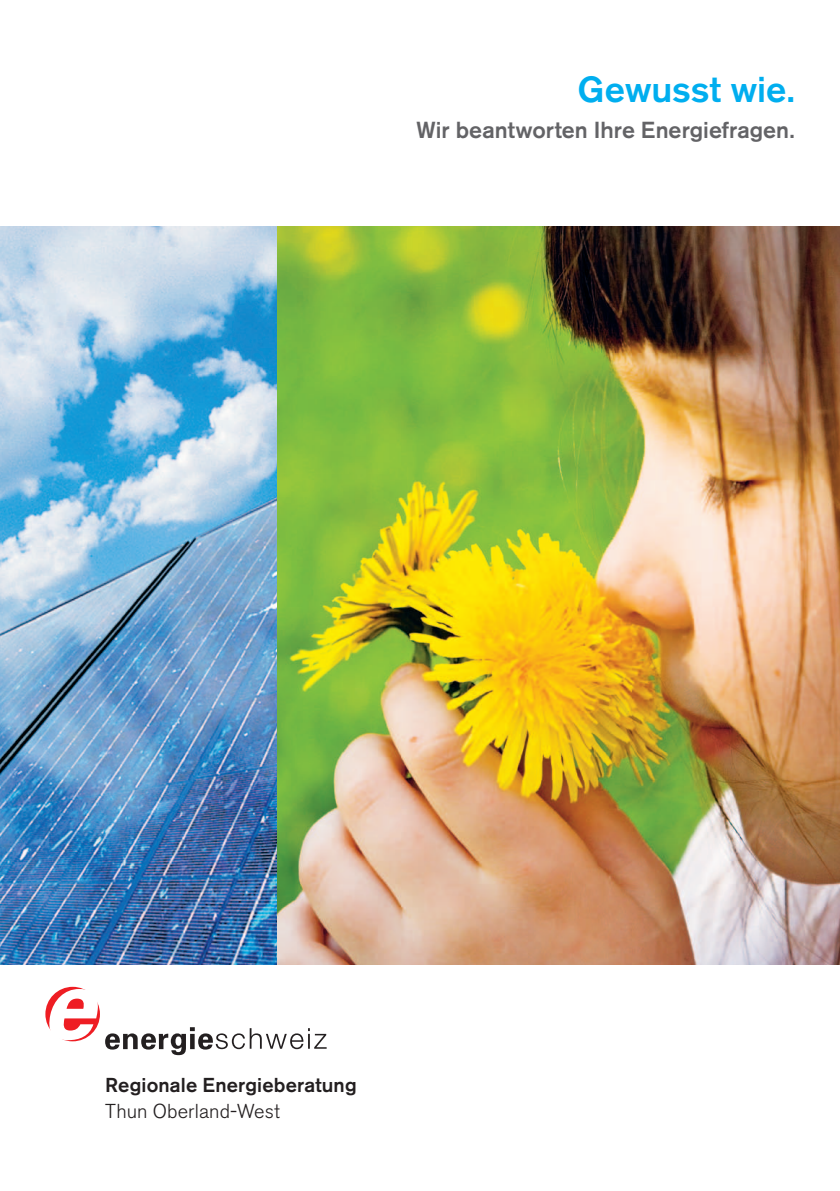
<style>
.page{position:relative;width:840px;height:1191px;background:#fff}
.page>*{position:absolute;margin:0;border:0;box-sizing:border-box;transform-origin:0 0}
.t1{font:500 36px "Akzidenz Grotesk BE";letter-spacing:-.005em;color:#00aeef}
.t2{font:500 23px "Akzidenz Grotesk BE";color:#636366}
.t3{font:500 20px "Akzidenz Grotesk BE";letter-spacing:.01em;color:#231f20}
.t4{font:300 20px "Akzidenz Grotesk BE";letter-spacing:.01em;color:#231f20}
</style>
<div class="page">
<img style="left:277px;top:227px;width:562px;height:737px">
<img style="left:0;top:227px;width:277px;height:737px">
<svg style="left:45px;top:986px;width:55px;height:55px"></svg>
<svg style="left:47px;top:989px;width:51px;height:51px"></svg>
<svg style="left:105px;top:1027px;width:221px;height:28px"></svg>
<h1 class="t1" style="left:577px;top:68px;width:218px">Gewusst wie.</h1>
<p class="t2" style="left:416px;top:116px;width:379px">Wir beantworten Ihre Energiefragen.</p>
<p class="t3" style="left:105px;top:1072px;width:253px">Regionale Energieberatung</p>
<p class="t4" style="left:105px;top:1100px;width:176px">Thun Oberland-West</p>
</div>
